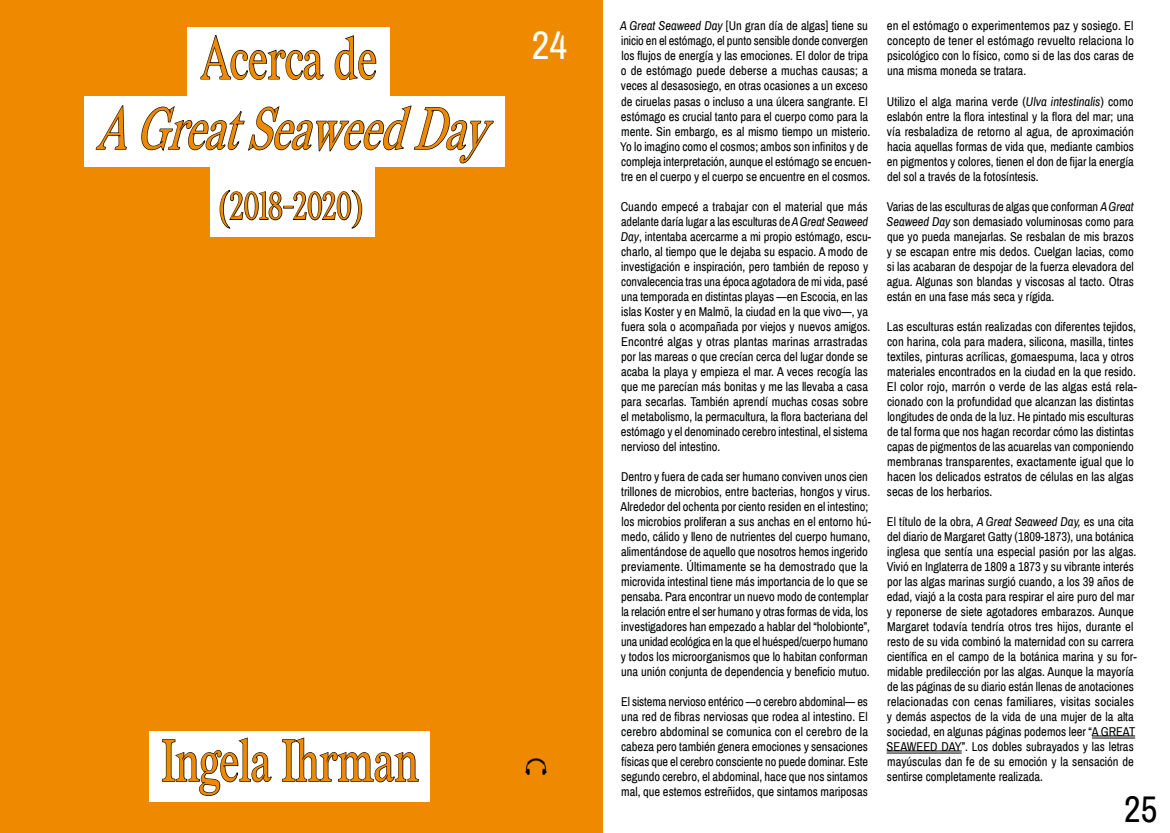
<style>
.page{position:relative;width:1170px;height:833px;background:#fff}
.page>*{position:absolute;margin:0;border:0;box-sizing:border-box;transform-origin:0 0}
.t1{font:58.88px "Redaction";color:#ef8a00;scale:.7 1}
.t2{font:italic 58.88px "Redaction";color:#ef8a00;scale:.7 1}
.t3{font:38.75px "Archivo Narrow";color:#fff}
.t4{font:38.38px "Redaction";letter-spacing:-.01em;color:#ef8a00;scale:.7 1}
.t5{font:36.25px "Archivo Narrow";color:#000}
.t6{font:12.5px/15px "Archivo Narrow";color:#010202}
.s1{font-style:italic}
</style>
<div class="page">
<div style="left:0;top:0;width:602px;height:833px;background:#ef8a00"></div>
<div style="left:188px;top:28px;width:202px;height:70px;background:#fff"></div>
<div style="left:149px;top:731px;width:281px;height:70px;background:#fff"></div>
<div style="left:210px;top:167px;width:164px;height:70px;background:#fff"></div>
<div style="left:84px;top:97px;width:421px;height:70px;background:#fff"></div>
<svg style="left:200px;top:35px;width:124px;height:45px"></svg>
<svg style="left:334px;top:35px;width:43px;height:45px"></svg>
<svg style="left:95px;top:105px;width:32px;height:45px"></svg>
<svg style="left:141px;top:105px;width:353px;height:59px"></svg>
<svg style="left:219px;top:189px;width:144px;height:40px"></svg>
<svg style="left:162px;top:737px;width:110px;height:59px"></svg>
<svg style="left:282px;top:737px;width:137px;height:46px"></svg>
<hr style="left:1091px;top:735px;width:43px;height:1px;background:#010202">
<hr style="left:1091px;top:738px;width:43px;height:1px;background:#010202">
<hr style="left:886px;top:750px;width:75px;height:1px;background:#010202">
<hr style="left:886px;top:753px;width:75px;height:1px;background:#010202">
<img style="left:525px;top:758px;width:22px;height:18px">
<h1 class="t1" style="left:201px;top:23px;width:253px">Acerca de</h1>
<h1 class="t2" style="left:96px;top:93px;width:558px">AGreatSeaweedDay</h1>
<h3 class="t4" style="left:218px;top:183px;width:208px">(2018-2020)</h3>
<h1 class="t1" style="left:162px;top:725px;width:368px">Ingela Ihrman</h1>
<h2 class="t3" style="left:532px;top:22px;width:37px">24</h2>
<p class="t6" style="left:620px;top:19px;width:252px"><span class="s1">A Great Seaweed Day</span> [Un gran día de algas] tiene su inicio en el estómago, el punto sensible donde convergen los flujos de energía y las emociones. El dolor de tripa o de estómago puede deberse a muchas causas; a veces al desasosiego, en otras ocasiones a un exceso de ciruelas pasas o incluso a una úlcera sangrante. El estómago es crucial tanto para el cuerpo como para la mente. Sin embargo, es al mismo tiempo un misterio.<br>Yo lo imagino como el cosmos; ambos son infinitos y de compleja interpretación, aunque el estómago se encuen&shy;tre en el cuerpo y el cuerpo se encuentre en el cosmos.</p>
<p class="t6" style="left:620px;top:199px;width:252px">Cuando empecé a trabajar con el material que más adelante daría lugar a las esculturas de <span class="s1">A Great Seaweed Day</span>, intentaba acercarme a mi propio estómago, escu&shy;charlo, al tiempo que le dejaba su espacio. A modo de investigación e inspiración, pero también de reposo y convalecencia tras una época agotadora de mi vida, pasé una temporada en distintas playas —en Escocia, en las islas Koster y en Malmö, la ciudad en la que vivo—, ya fuera sola o acompañada por viejos y nuevos amigos.<br>Encontré algas y otras plantas marinas arrastradas por las mareas o que crecían cerca del lugar donde se acaba la playa y empieza el mar. A veces recogía las que me parecían más bonitas y me las llevaba a casa para secarlas. También aprendí muchas cosas sobre el metabolismo, la permacultura, la flora bacteriana del estómago y el denominado cerebro intestinal, el sistema nervioso del intestino.</p>
<p class="t6" style="left:620px;top:469px;width:252px">Dentro y fuera de cada ser humano conviven unos cien trillones de microbios, entre bacterias, hongos y virus.<br>Alrededor del ochenta por ciento residen en el intestino; los microbios proliferan a sus anchas en el entorno hú&shy;medo, cálido y lleno de nutrientes del cuerpo humano, alimentándose de aquello que nosotros hemos ingerido previamente. Últimamente se ha demostrado que la microvida intestinal tiene más importancia de lo que se pensaba. Para encontrar un nuevo modo de contemplar la relación entre el ser humano y otras formas de vida, los investigadores han empezado a hablar del “holobionte”, una unidad ecológica en la que el huésped/cuerpo humano y todos los microorganismos que lo habitan conforman una unión conjunta de dependencia y beneficio mutuo.</p>
<p class="t6" style="left:621px;top:694px;width:248px;text-align:justify">El sistema nervioso entérico —o cerebro abdominal— es una red de fibras nerviosas que rodea al intestino. El cerebro abdominal se comunica con el cerebro de la cabeza pero también genera emociones y sensaciones físicas que el cerebro consciente no puede dominar. Este segundo cerebro, el abdominal, hace que nos sintamos mal, que estemos estreñidos, que sintamos mariposas</p>
<p class="t6" style="left:886px;top:19px;width:249px;text-align:justify">en el estómago o experimentemos paz y sosiego. El concepto de tener el estómago revuelto relaciona lo psicológico con lo físico, como si de las dos caras de una misma moneda se tratara.</p>
<p class="t6" style="left:886px;top:94px;width:249px;text-align:justify">Utilizo el alga marina verde (<span class="s1">Ulva intestinalis</span>) como eslabón entre la flora intestinal y la flora del mar; una vía resbaladiza de retorno al agua, de aproximación hacia aquellas formas de vida que, mediante cambios en pigmentos y colores, tienen el don de fijar la energía del sol a través de la fotosíntesis.</p>
<p class="t6" style="left:886px;top:199px;width:249px;text-align:justify">Varias de las esculturas de algas que conforman <span class="s1">A Great Seaweed Day</span> son demasiado voluminosas como para que yo pueda manejarlas. Se resbalan de mis brazos y se escapan entre mis dedos. Cuelgan lacias, como si las acabaran de despojar de la fuerza elevadora del agua. Algunas son blandas y viscosas al tacto. Otras están en una fase más seca y rígida.</p>
<p class="t6" style="left:886px;top:319px;width:252px">Las esculturas están realizadas con diferentes tejidos, con harina, cola para madera, silicona, masilla, tintes textiles, pinturas acrílicas, gomaespuma, laca y otros materiales encontrados en la ciudad en la que resido.<br>El color rojo, marrón o verde de las algas está rela&shy;cionado con la profundidad que alcanzan las distintas longitudes de onda de la luz. He pintado mis esculturas de tal forma que nos hagan recordar cómo las distintas capas de pigmentos de las acuarelas van componiendo membranas transparentes, exactamente igual que lo hacen los delicados estratos de células en las algas secas de los herbarios.</p>
<p class="t6" style="left:886px;top:514px;width:252px">El título de la obra, <span class="s1">A Great Seaweed Day,</span> es una cita del diario de Margaret Gatty (1809-1873), una botánica inglesa que sentía una especial pasión por las algas.<br>Vivió en Inglaterra de 1809 a 1873 y su vibrante interés por las algas marinas surgió cuando, a los 39 años de edad, viajó a la costa para respirar el aire puro del mar y reponerse de siete agotadores embarazos. Aunque Margaret todavía tendría otros tres hijos, durante el resto de su vida combinó la maternidad con su carrera científica en el campo de la botánica marina y su for&shy;midable predilección por las algas. Aunque la mayoría de las páginas de su diario están llenas de anotaciones relacionadas con cenas familiares, visitas sociales y demás aspectos de la vida de una mujer de la alta sociedad, en algunas páginas podemos leer “A GREAT SEAWEED DAY”. Los dobles subrayados y las letras mayúsculas dan fe de su emoción y la sensación de sentirse completamente realizada.</p>
<h3 class="t5" style="left:1124px;top:787px;width:35px">25</h3>
</div>
